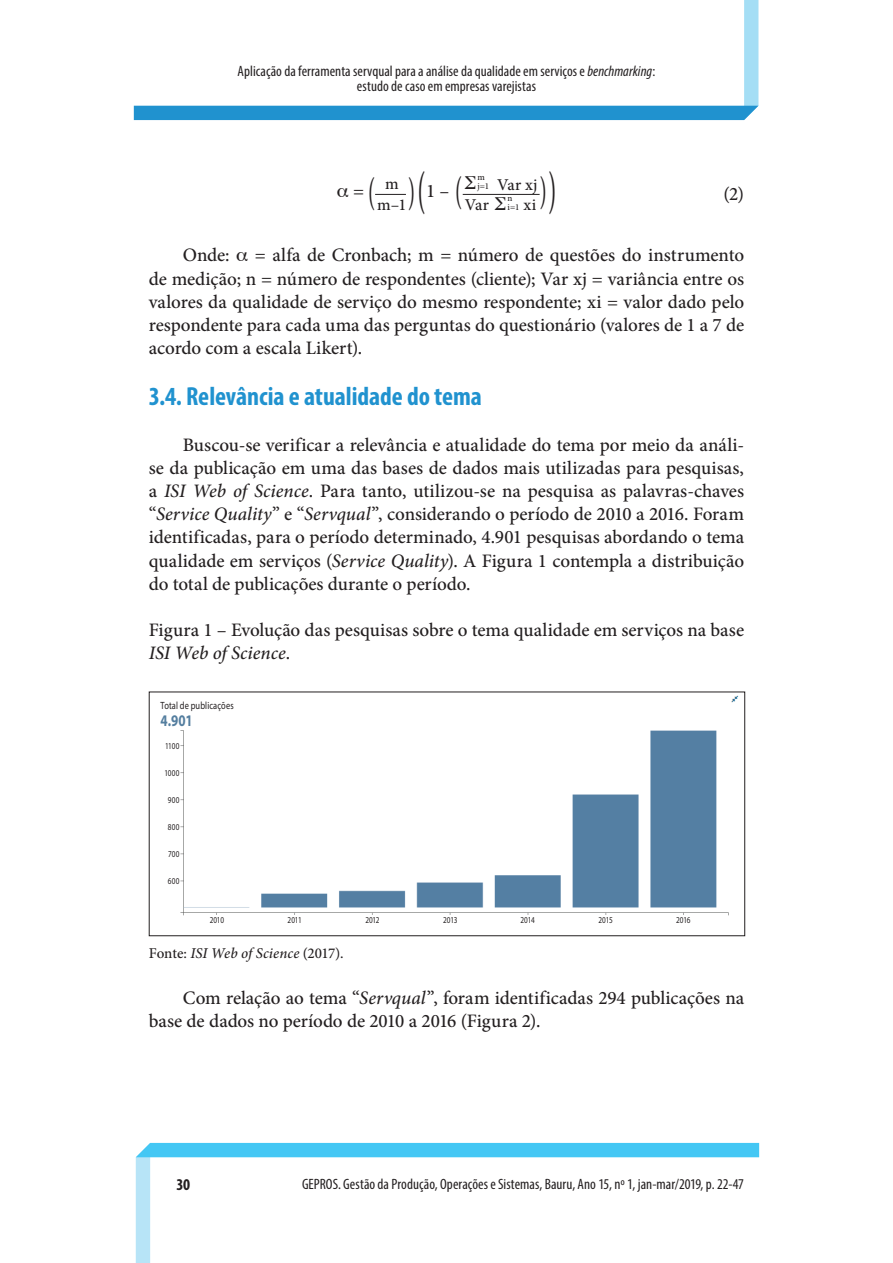
<style>
.page{position:relative;width:893px;height:1263px;background:#fff}
.page>*{position:absolute;margin:0;border:0;box-sizing:border-box;transform-origin:0 0}
.t1{font:500 38.1px "Minion Pro";color:#231f20;scale:.52 1}
.t2{font:700 condensed 26.25px "Myriad Pro";letter-spacing:-.005em;color:#2092cf}
.t3{font:500 19.05px/23.1px "Minion Pro";letter-spacing:-.005em;color:#231f20;text-align:justify}
.t4{font:500 16.5px "Minion Pro";letter-spacing:.02em;color:#231f20}
.t5{font:700 condensed 16.5px "Myriad Pro";color:#231f20}
.t6{font:700 16.35px "Myriad Pro";color:#547e9f;scale:.8 1}
.t7{font:condensed 15px/15px "Myriad Pro";letter-spacing:.005em;color:#231f20;text-align:center}
.t8{font:italic 500 15px "Minion Pro";letter-spacing:.005em;color:#231f20}
.t9{font:10.5px "Myriad Pro";letter-spacing:.01em;color:#231f20;scale:.8 1}
.t10{font:9px "Myriad Pro";letter-spacing:-.005em;color:#231f20;scale:.8 1}
.t11{font:500 9px/9px "Minion Pro";color:#231f20}
.s1{font-style:italic}
.s2{font-size:49.35px}
.s3{font-style:normal}
</style>
<div class="page">
<svg style="left:136px;top:1143px;width:623px;height:120px"></svg>
<svg style="left:134px;top:0;width:624px;height:120px"></svg>
<hr style="left:375px;top:194px;width:31px;height:1px;background:#231f20">
<hr style="left:463px;top:194px;width:77px;height:1px;background:#231f20">
<img style="left:180px;top:695px;width:559px;height:221px">
<div style="left:149px;top:692px;width:596px;height:244px;border:1px solid #231f20"></div>
<div style="left:153px;top:697px;width:87px;height:32px;background:#fff"></div>
<svg style="left:462px;top:193px;width:13px;height:2px"></svg>
<p class="t7" style="left:238px;top:63px;width:419px">Aplicação da ferramenta servqual para a análise da qualidade em serviços e <span class="s1">benchmarking</span>: estudo de caso em empresas varejistas</p>
<h1 class="t1" style="left:408px;top:166px;width:15px">)</h1>
<h1 class="t1" style="left:540px;top:165px;width:33px">)<span class="s2">)</span></h1>
<p class="t11" style="left:477px;top:173px;width:13px">m j=1</p>
<p class="t4" style="left:497px;top:173px;width:42px">Var xj</p>
<p class="t4" style="left:385px;top:172px;width:15px">m</p>
<p class="t4" style="left:377px;top:193px;width:31px">m–1</p>
<p class="t3" style="left:353px;top:179px;width:13px">=</p>
<p class="t3" style="left:426px;top:179px;width:25px">1 –</p>
<p class="t3" style="left:724px;top:182px;width:22px">(2)</p>
<p class="t11" style="left:507px;top:194px;width:13px">n i=1</p>
<p class="t4" style="left:465px;top:193px;width:26px">Var</p>
<p class="t4" style="left:523px;top:193px;width:14px">xi</p>
<p class="t3" style="left:149px;top:244px;width:597px;text-indent:106px">= alfa de Cronbach; m = número de questões do instrumento de medição; n = número de respondentes (cliente); Var xj = variância entre os valores da qualidade de serviço do mesmo respondente; xi = valor dado pelo respondente para cada uma das perguntas do questionário (valores de 1 a 7 de acordo com a escala Likert).</p>
<h2 class="t2" style="left:149px;top:380px;width:335px">3.4. Relevância e atualidade do tema</h2>
<p class="t3" style="left:149px;top:433px;width:597px;text-indent:34px">Buscou-se verificar a relevância e atualidade do tema por meio da análi&shy;se da publicação em uma das bases de dados mais utilizadas para pesquisas, a <span class="s1">ISI Web of Science</span>. Para tanto, utilizou-se na pesquisa as palavras-chaves “<span class="s1">Service Quality</span>” e “<span class="s1">Servqual</span>”, considerando o período de 2010 a 2016. Foram identificadas, para o período determinado, 4.901 pesquisas abordando o tema qualidade em serviços (<span class="s1">Service Quality</span>). A Figura 1 contempla a distribuição do total de publicações durante o período.</p>
<p class="t3" style="left:149px;top:618px;width:597px">Figura 1 – Evolução das pesquisas sobre o tema qualidade em serviços na base<br><span class="s1">ISI Web of Science</span>.</p>
<p class="t3" style="left:183px;top:244px;width:48px">Onde:</p>
<p class="t9" style="left:161px;top:699px;width:93px">Total de publicações</p>
<p class="t6" style="left:161px;top:710px;width:42px">4.901</p>
<p class="t10" style="left:165px;top:740px;width:19px">1100</p>
<p class="t10" style="left:164px;top:767px;width:20px">1000</p>
<p class="t10" style="left:168px;top:794px;width:16px">900</p>
<p class="t10" style="left:168px;top:821px;width:16px">800</p>
<p class="t10" style="left:168px;top:848px;width:16px">700</p>
<p class="t10" style="left:168px;top:875px;width:16px">600</p>
<p class="t10" style="left:210px;top:914px;width:20px">2010</p>
<p class="t10" style="left:288px;top:914px;width:19px">2011</p>
<p class="t10" style="left:365px;top:914px;width:19px">2012</p>
<p class="t10" style="left:443px;top:914px;width:19px">2013</p>
<p class="t10" style="left:520px;top:914px;width:19px">2014</p>
<p class="t10" style="left:598px;top:914px;width:19px">2015</p>
<p class="t10" style="left:676px;top:914px;width:20px">2016</p>
<p class="t8" style="left:149px;top:942px;width:196px"><span class="s3">Fonte:</span> ISI Web of Science <span class="s3">(2017).</span></p>
<p class="t3" style="left:149px;top:986px;width:597px;text-indent:34px">Com relação ao tema “<span class="s1">Servqual</span>”, foram identificadas 294 publicações na base de dados no período de 2010 a 2016 (Figura 2).</p>
<p class="t5" style="left:176px;top:1174px;width:15px">30</p>
<p class="t7" style="left:302px;top:1177px;width:443px">GEPROS. Gestão da Produção, Operações e Sistemas, Bauru, Ano 15, nº 1, jan-mar/2019, p. 22-47</p>
</div>
